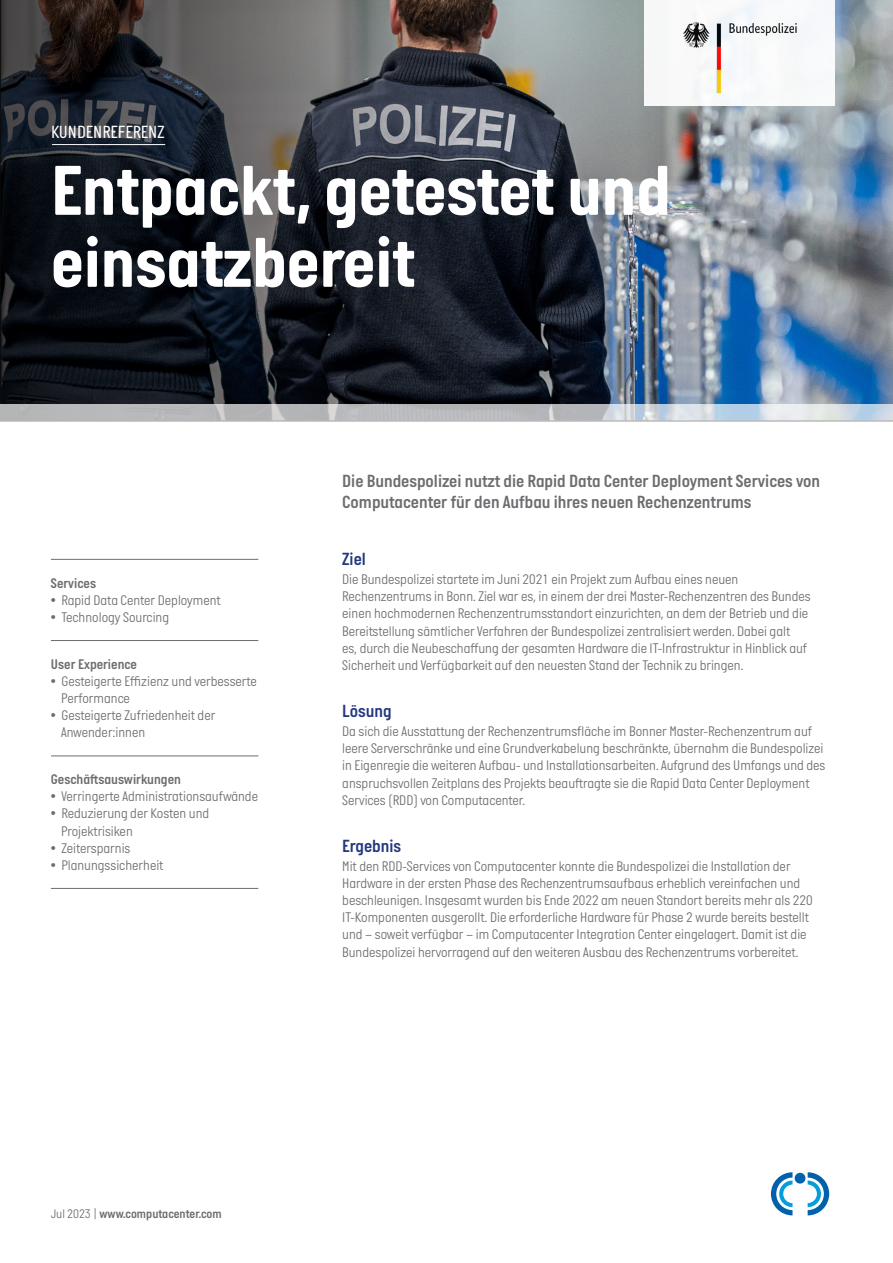
<style>
.page{position:relative;width:893px;height:1263px;background:#fff}
.page>*{position:absolute;margin:0;border:0;box-sizing:border-box;transform-origin:0 0}
.t1{font:700 72px/72px "Italian Plate No One";color:#fff}
.Subtitle{font:18px/21.6px "Italian Plate No One D Bd";color:#6c6d70}
.t2{font:18px "Italian Plate No One D Bd";color:#24387f}
.t3{font:18px "Italian Plate No One";color:#fff}
.Body{font:300 14.25px/17.1px "Italian Plate No One";color:#6c6d70}
.Body-2{font:14.25px "Italian Plate No One D Bd";color:#6c6d70}
.t4{font:12.75px "Italian Plate No One D Bd";color:#6c6d70}
.s1{font-family:"Italian Plate No One";font-weight:300}
</style>
<div class="page">
<img style="left:549px;top:0;width:344px;height:404px">
<svg style="left:0;top:0;width:549px;height:404px;background:#2b2e34"></svg>
<div style="left:645px;top:0;width:190px;height:106px;background:#f7f9f9"></div>
<img style="left:683px;top:22px;width:114px;height:72px">
<hr style="left:51px;top:888px;width:207px;height:1px;background:#6c6d70">
<hr style="left:51px;top:559px;width:207px;height:1px;background:#6c6d70">
<hr style="left:52px;top:144px;width:113px;height:1px;background:#fff">
<hr style="left:51px;top:640px;width:207px;height:1px;background:#6c6d70">
<hr style="left:51px;top:755px;width:207px;height:1px;background:#6c6d70">
<svg style="left:0;top:404px;width:893px;height:18px;background:#bfc3c8"></svg>
<svg style="left:771px;top:1172px;width:21px;height:43px"></svg>
<svg style="left:808px;top:1172px;width:21px;height:43px"></svg>
<div style="left:795px;top:1173px;width:10px;height:10px;background:#0161aa;border-radius:50%"></div>
<p class="t3" style="left:51px;top:122px;width:115px">KUNDENREFERENZ</p>
<p class="t1" style="left:51px;top:154px;width:621px">Entpackt, getestet und einsatzbereit</p>
<p class="Body-2" style="left:51px;top:575px;width:47px">Services</p>
<p class="Body" style="left:51px;top:592px;width:171px">• Rapid Data Center Deployment</p>
<p class="Body" style="left:51px;top:609px;width:120px">• Technology Sourcing</p>
<p class="Body-2" style="left:51px;top:656px;width:88px">User Experience</p>
<p class="Body" style="left:51px;top:673px;width:207px">• Gesteigerte Effizienz und verbesserte</p>
<p class="Body" style="left:61px;top:690px;width:70px">Performance</p>
<p class="Body" style="left:51px;top:707px;width:166px">• Gesteigerte Zufriedenheit der</p>
<p class="Body" style="left:61px;top:724px;width:86px">Anwender:innen</p>
<p class="Body-2" style="left:51px;top:772px;width:132px">Geschäftsauswirkungen</p>
<p class="Body" style="left:51px;top:789px;width:209px">• Verringerte Administrationsaufwände</p>
<p class="Body" style="left:61px;top:806px;width:150px;text-indent:-10px">• Reduzierung der Kosten und<br>Projektrisiken</p>
<p class="Body" style="left:51px;top:840px;width:81px">• Zeitersparnis</p>
<p class="Body" style="left:51px;top:857px;width:114px">• Planungssicherheit</p>
<p class="Subtitle" style="left:342px;top:470px;width:479px">Die Bundespolizei nutzt die Rapid Data Center Deployment Services von<br>Computacenter für den Aufbau ihres neuen Rechenzentrums</p>
<p class="t2" style="left:342px;top:549px;width:25px">Ziel</p>
<p class="Body" style="left:342px;top:571px;width:470px">Die Bundespolizei startete im Juni 2021 ein Projekt zum Aufbau eines neuen Rechenzentrums in Bonn. Ziel war es, in einem der drei Master-Rechenzentren des Bundes einen hochmodernen Rechenzentrumsstandort einzurichten, an dem der Betrieb und die Bereitstellung sämtlicher Verfahren der Bundespolizei zentralisiert werden. Dabei galt<br>es, durch die Neubeschaffung der gesamten Hardware die IT-Infrastruktur in Hinblick auf Sicherheit und Verfügbarkeit auf den neuesten Stand der Technik zu bringen.</p>
<p class="t2" style="left:342px;top:701px;width:51px">Lösung</p>
<p class="Body" style="left:342px;top:723px;width:485px">Da sich die Ausstattung der Rechenzentrumsfläche im Bonner Master-Rechenzentrum auf leere Serverschränke und eine Grundverkabelung beschränkte, übernahm die Bundespolizei in Eigenregie die weiteren Aufbau- und Installationsarbeiten. Aufgrund des Umfangs und des anspruchsvollen Zeitplans des Projekts beauftragte sie die Rapid Data Center Deployment Services (RDD) von Computacenter.</p>
<p class="t2" style="left:342px;top:836px;width:60px">Ergebnis</p>
<p class="Body" style="left:342px;top:858px;width:472px">Mit den RDD-Services von Computacenter konnte die Bundespolizei die Installation der Hardware in der ersten Phase des Rechenzentrumsaufbaus erheblich vereinfachen und beschleunigen. Insgesamt wurden bis Ende 2022 am neuen Standort bereits mehr als 220<br>IT-Komponenten ausgerollt. Die erforderliche Hardware für Phase 2 wurde bereits bestellt und – soweit verfügbar – im Computacenter Integration Center eingelagert. Damit ist die Bundespolizei hervorragend auf den weiteren Ausbau des Rechenzentrums vorbereitet.</p>
<p class="t4" style="left:51px;top:1206px;width:172px"><span class="s1">Jul 2023 |</span> www.computacenter.com</p>
</div>
